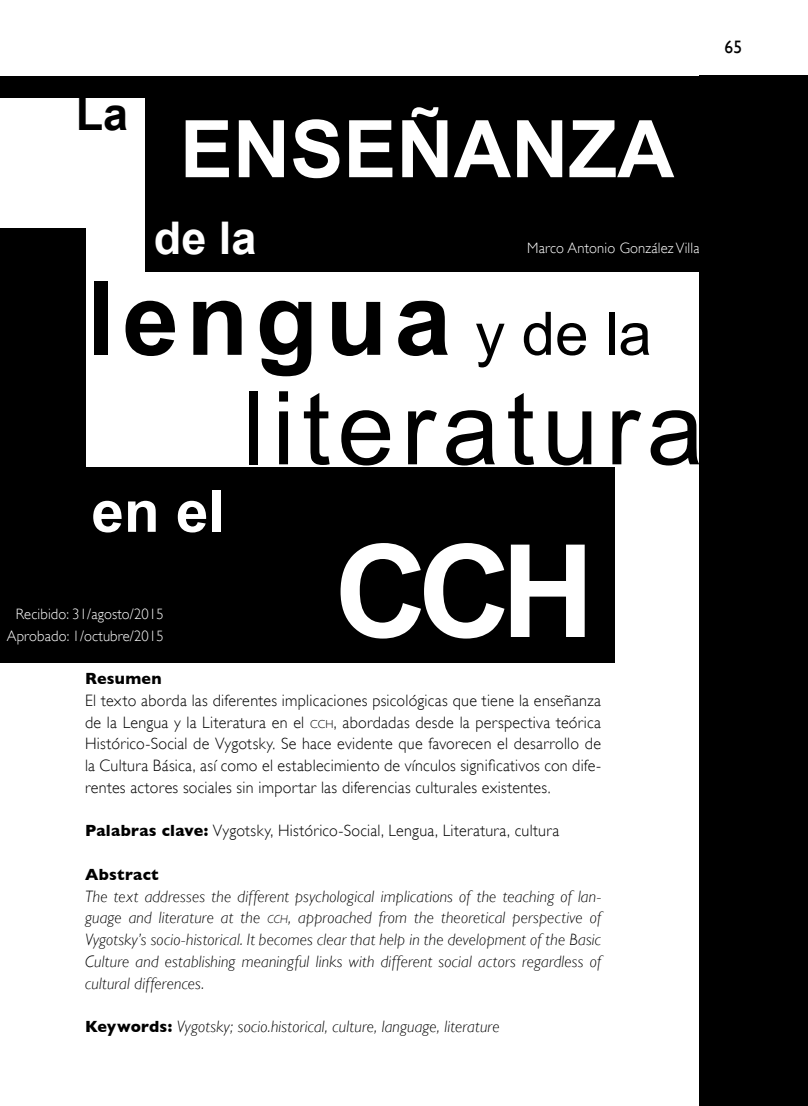
<style>
.page{position:relative;width:808px;height:1106px;background:#fff}
.page>*{position:absolute;margin:0;border:0;box-sizing:border-box;transform-origin:0 0}
.t1{font:700 129px "Arial";color:#fff}
.t2{font:700 102px "Arial";letter-spacing:.07em;color:#000}
.t3{font:102px "Arial";letter-spacing:.07em;color:#000}
.t4{font:700 79.5px "Arial";color:#fff}
.t5{font:700 58.5px "Arial";color:#fff}
.t6{font:700 45px "Arial";color:#fff}
.t7{font:700 45px "Arial";color:#000}
.t8{font:18px "Gill Sans";color:#000}
.t9{font:300 16.5px/21.8px "Gill Sans";letter-spacing:.015em;color:#000;text-align:justify}
.t10{font:italic 300 16.5px/21.8px "Gill Sans";letter-spacing:.015em;color:#000;text-align:justify}
.t11{font:700 16.5px "Gill Sans";letter-spacing:.02em;color:#000}
.t12{font:300 15px/21.8px "Gill Sans";letter-spacing:.01em;color:#fff;text-align:center}
.s1{font-weight:400;font-size:60px}
.s2{font-size:11.55px}
.s3{font-weight:700}
.s4{font-weight:700;font-style:normal}
</style>
<div class="page">
<div style="left:146px;top:98px;width:662px;height:174px;background:#000"></div>
<div style="left:0;top:467px;width:614px;height:196px;background:#000"></div>
<div style="left:699px;top:76px;width:109px;height:1030px;background:#000"></div>
<div style="left:0;top:76px;width:808px;height:22px;background:#000"></div>
<div style="left:0;top:228px;width:85px;height:239px;background:#000"></div>
<h3 class="t7" style="left:76px;top:85px;width:54px">La</h3>
<h3 class="t4" style="left:180px;top:97px;width:496px">ENSEÑANZA</h3>
<h3 class="t6" style="left:154px;top:208px;width:104px">de la</h3>
<h2 class="t2" style="left:87px;top:252px;width:566px">lengua <span class="s1">y de la</span></h2>
<p class="t12" style="left:527px;top:237px;width:174px">Marco Antonio González Villa</p>
<h3 class="t5" style="left:91px;top:473px;width:135px">en el</h3>
<p class="t12" style="left:7px;top:603px;width:158px">Recibido: 31/agosto/2015<br>Aprobado: 1/octubre/2015</p>
<h2 class="t3" style="left:242px;top:361px;width:463px">literatura</h2>
<h1 class="t1" style="left:334px;top:506px;width:262px">CCH</h1>
<p class="t11" style="left:85px;top:668px;width:78px">Resumen</p>
<p class="t9" style="left:85px;top:689px;width:517px">El texto aborda las diferentes implicaciones psicológicas que tiene la enseñanza de la Lengua y la Literatura en el <span class="s2">cch</span>, abordadas desde la perspectiva teórica Histórico-Social de Vygotsky. Se hace evidente que favorecen el desarrollo de la Cultura Básica, así como el establecimiento de vínculos significativos con dife&shy;rentes actores sociales sin importar las diferencias culturales existentes.</p>
<p class="t9" style="left:85px;top:820px;width:476px"><span class="s3">Palabras clave:</span> Vygotsky, Histórico-Social, Lengua, Literatura, cultura</p>
<p class="t11" style="left:85px;top:864px;width:75px">Abstract</p>
<p class="t10" style="left:85px;top:885px;width:517px">The text addresses the different psychological implications of the teaching of lan&shy;guage and literature at the <span class="s2">cch</span>, approached from the theoretical perspective of Vygotsky’s socio-historical. It becomes clear that help in the development of the Basic Culture and establishing meaningful links with different social actors regardless of cultural differences.</p>
<p class="t10" style="left:85px;top:1015px;width:416px"><span class="s4">Keywords:</span> Vygotsky; socio.historical, culture, language, literature</p>
<p class="t8" style="left:724px;top:36px;width:19px">65</p>
</div>
